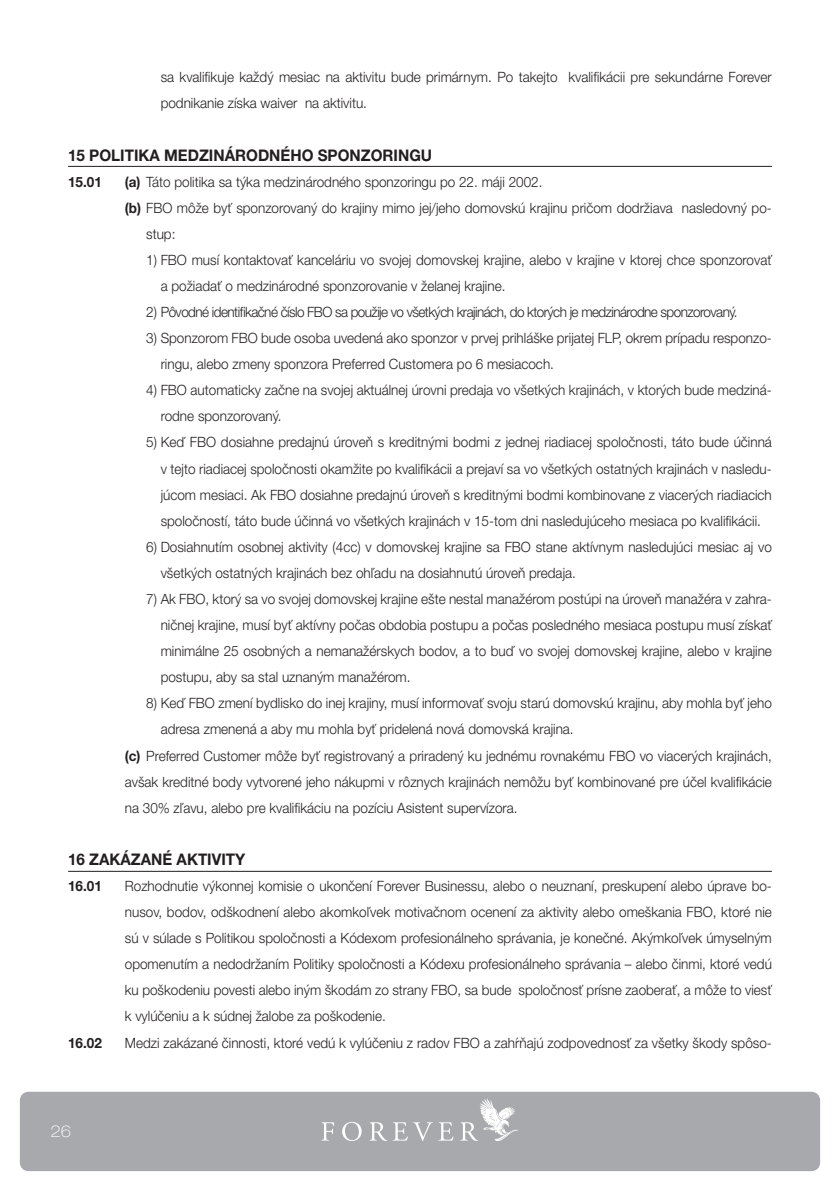
<style>
.page{position:relative;width:840px;height:1191px;background:#fff}
.page>*{position:absolute;margin:0;border:0;box-sizing:border-box;transform-origin:0 0}
.t1{font:700 16px "Helvetica Neue LT Pro";color:#231f20;scale:.95 1}
.t2{font:100 expanded 16px "Helvetica Neue LT Pro";color:#fff}
.t3{font:300 14.2px/26px "Helvetica Neue LT Pro";color:#231f20;scale:.95 1}
.t4{font:300 14.2px "Helvetica Neue LT Pro";letter-spacing:-.04em;color:#231f20;scale:.95 1}
.t5{font:700 14.2px "Helvetica Neue LT Pro";color:#231f20;scale:.95 1}
.s1{font-weight:700}
</style>
<div class="page">
<div style="left:20px;top:1091px;width:799px;height:80px;background:#a8a9ad;border-radius:9px"></div>
<svg style="left:321px;top:1122px;width:13px;height:18px"></svg>
<svg style="left:342px;top:1122px;width:19px;height:19px"></svg>
<svg style="left:370px;top:1122px;width:37px;height:18px"></svg>
<svg style="left:413px;top:1122px;width:19px;height:19px"></svg>
<svg style="left:439px;top:1122px;width:14px;height:18px"></svg>
<svg style="left:460px;top:1098px;width:58px;height:43px"></svg>
<hr style="left:68px;top:166px;width:703px;height:1px;background:#231f20">
<hr style="left:68px;top:871px;width:703px;height:1px;background:#231f20">
<p class="t3" style="left:161px;top:64px;width:644px">sa kvalifikuje každý mesiac na aktivitu bude primárnym. Po takejto kvalifikácii pre sekundárne Forever podnikanie získa waiver na aktivitu.</p>
<p class="t1" style="left:68px;top:145px;width:384px">15 POLITIKA MEDZINÁRODNÉHO SPONZORINGU</p>
<p class="t5" style="left:68px;top:173px;width:37px">15.01</p>
<p class="t3" style="left:125px;top:168px;width:441px"><span class="s1">(a)</span> Táto politika sa týka medzinárodného sponzoringu po 22. máji 2002.</p>
<p class="t3" style="left:125px;top:194px;width:682px"><span class="s1">(b)</span> FBO môže byť sponzorovaný do krajiny mimo jej/jeho domovskú krajinu pričom dodržiava nasledovný po-</p>
<p class="t3" style="left:146px;top:220px;width:32px">stup:</p>
<p class="t3" style="left:161px;top:246px;width:644px;text-indent:-15px">1) FBO musí kontaktovať kanceláriu vo svojej domovskej krajine, alebo v krajine v ktorej chce sponzorovať a požiadať o medzinárodné sponzorovanie v želanej krajine.</p>
<p class="t4" style="left:146px;top:303px;width:623px">2) Pôvodné identifikačné číslo FBO sa použije vo všetkých krajinách, do ktorých je medzinárodne sponzorovaný.</p>
<p class="t3" style="left:161px;top:325px;width:644px;text-indent:-15px">3) Sponzorom FBO bude osoba uvedená ako sponzor v prvej prihláške prijatej FLP, okrem prípadu responzo&shy;ringu, alebo zmeny sponzora Preferred Customera po 6 mesiacoch.</p>
<p class="t3" style="left:161px;top:377px;width:644px;text-indent:-15px">4) FBO automaticky začne na svojej aktuálnej úrovni predaja vo všetkých krajinách, v ktorých bude medziná&shy;rodne sponzorovaný.</p>
<p class="t3" style="left:161px;top:429px;width:644px;text-align:justify;text-indent:-15px">5) Keď FBO dosiahne predajnú úroveň s kreditnými bodmi z jednej riadiacej spoločnosti, táto bude účinná v tejto riadiacej spoločnosti okamžite po kvalifikácii a prejaví sa vo všetkých ostatných krajinách v nasledu&shy;júcom mesiaci. Ak FBO dosiahne predajnú úroveň s kreditnými bodmi kombinovane z viacerých riadiacich spoločností, táto bude účinná vo všetkých krajinách v 15-tom dni nasledujúceho mesiaca po kvalifikácii.</p>
<p class="t3" style="left:161px;top:533px;width:644px;text-indent:-15px">6) Dosiahnutím osobnej aktivity (4cc) v domovskej krajine sa FBO stane aktívnym nasledujúci mesiac aj vo všetkých ostatných krajinách bez ohľadu na dosiahnutú úroveň predaja.</p>
<p class="t3" style="left:161px;top:585px;width:644px;text-align:justify;text-indent:-15px">7) Ak FBO, ktorý sa vo svojej domovskej krajine ešte nestal manažérom postúpi na úroveň manažéra v zahra&shy;ničnej krajine, musí byť aktívny počas obdobia postupu a počas posledného mesiaca postupu musí získať minimálne 25 osobných a nemanažérskych bodov, a to buď vo svojej domovskej krajine, alebo v krajine postupu, aby sa stal uznaným manažérom.</p>
<p class="t3" style="left:146px;top:690px;width:659px">8) Keď FBO zmení bydlisko do inej krajiny, musí informovať svoju starú domovskú krajinu, aby mohla byť jeho</p>
<p class="t3" style="left:161px;top:716px;width:436px">adresa zmenená a aby mu mohla byť pridelená nová domovská krajina.</p>
<p class="t3" style="left:125px;top:742px;width:682px"><span class="s1">(c)</span> Preferred Customer môže byť registrovaný a priradený ku jednému rovnakému FBO vo viacerých krajinách,</p>
<p class="t3" style="left:125px;top:768px;width:682px">avšak kreditné body vytvorené jeho nákupmi v rôznych krajinách nemôžu byť kombinované pre účel kvalifikácie</p>
<p class="t3" style="left:125px;top:794px;width:414px">na 30% zľavu, alebo pre kvalifikáciu na pozíciu Asistent supervízora.</p>
<p class="t1" style="left:68px;top:849px;width:188px">16 ZAKÁZANÉ AKTIVITY</p>
<p class="t5" style="left:68px;top:877px;width:37px">16.01</p>
<p class="t3" style="left:125px;top:872px;width:682px;text-align:justify">Rozhodnutie výkonnej komisie o ukončení Forever Businessu, alebo o neuznaní, preskupení alebo úprave bo&shy;nusov, bodov, odškodnení alebo akomkoľvek motivačnom ocenení za aktivity alebo omeškania FBO, ktoré nie sú v súlade s Politikou spoločnosti a Kódexom profesionálneho správania, je konečné. Akýmkoľvek úmyselným opomenutím a nedodržaním Politiky spoločnosti a Kódexu profesionálneho správania – alebo činmi, ktoré vedú ku poškodeniu povesti alebo iným škodám zo strany FBO, sa bude spoločnosť prísne zaoberať, a môže to viesť k vylúčeniu a k súdnej žalobe za poškodenie.</p>
<p class="t5" style="left:68px;top:1033px;width:37px">16.02</p>
<p class="t3" style="left:125px;top:1029px;width:682px">Medzi zakázané činnosti, ktoré vedú k vylúčeniu z radov FBO a zahŕňajú zodpovednosť za všetky škody spôso-</p>
<p class="t2" style="left:50px;top:1122px;width:22px">26</p>
</div>
